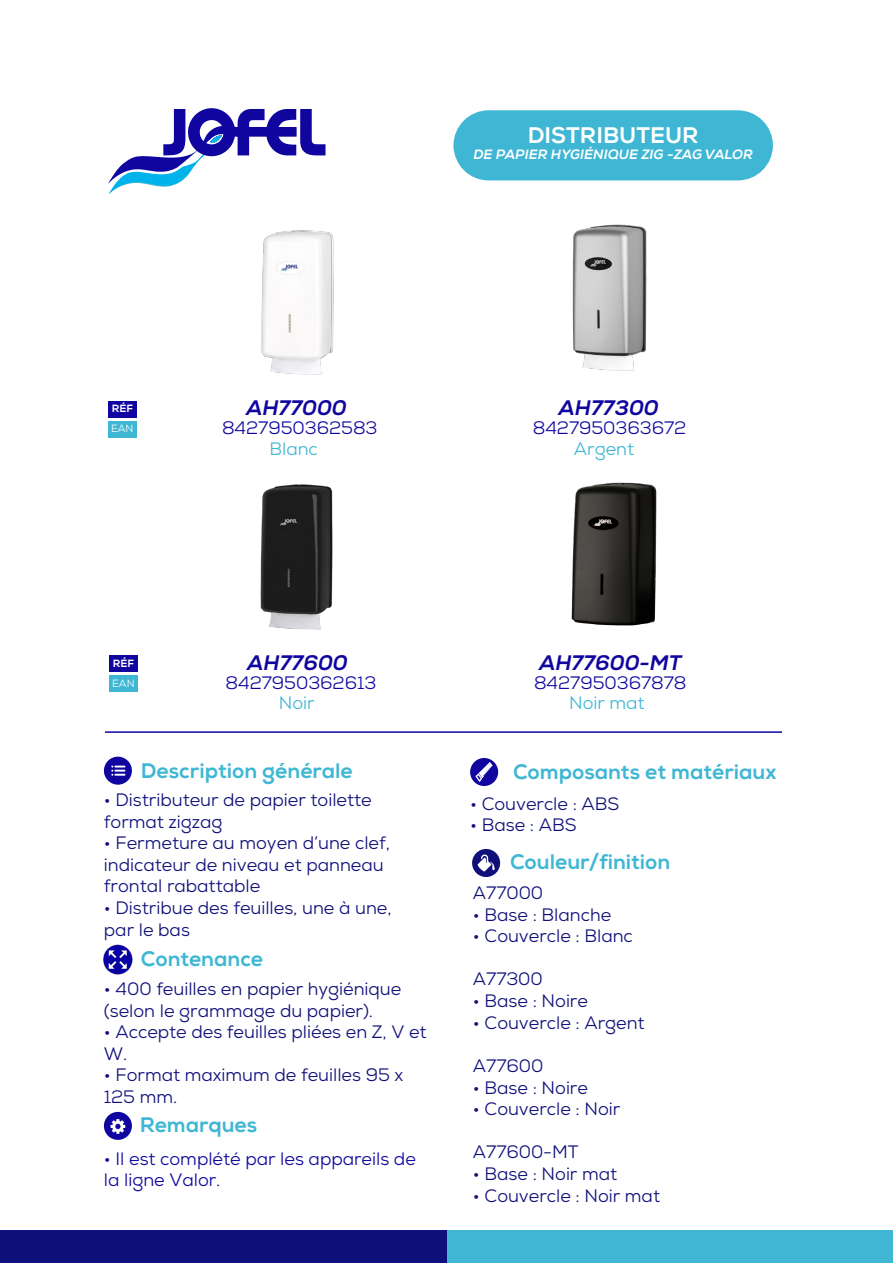
<style>
.page{position:relative;width:893px;height:1263px;background:#fff}
.page>*{position:absolute;margin:0;border:0;box-sizing:border-box;transform-origin:0 0}
.t1{font:800 22.5px "Nexa";color:#fff}
.t2{font:800 21px "Nexa";color:#3fb7d4}
.t3{font:italic 800 21px "Nexa";color:#10069f}
.t4{font:18px/21.6px "Nexa";color:#10107a}
.t5{font:18px/21.6px "Nexa";color:#10069f}
.t6{font:18px "Nexa";color:#3fb7d4}
.t7{font:italic 800 13.5px "Nexa";color:#fff}
.t8{font:800 10.5px "Nexa";color:#fff}
.t9{font:10.5px "Nexa";color:#fff}
</style>
<div class="page">
<img style="left:571px;top:482px;width:86px;height:144px">
<img style="left:260px;top:484px;width:73px;height:146px">
<img style="left:572px;top:224px;width:75px;height:147px">
<img style="left:261px;top:230px;width:73px;height:145px">
<div style="left:0;top:1231px;width:447px;height:32px;background:#10107a"></div>
<div style="left:447px;top:1231px;width:446px;height:32px;background:#3fb7d4"></div>
<div style="left:453px;top:110px;width:320px;height:70px;background:#3fb7d4;border-radius:35px"></div>
<div style="left:108px;top:401px;width:29px;height:16px;background:#10069f"></div>
<div style="left:108px;top:421px;width:29px;height:16px;background:#3fb7d4"></div>
<div style="left:109px;top:656px;width:29px;height:16px;background:#10069f"></div>
<div style="left:109px;top:675px;width:29px;height:16px;background:#3fb7d4"></div>
<svg style="left:104px;top:757px;width:28px;height:28px"></svg>
<svg style="left:470px;top:758px;width:28px;height:28px"></svg>
<svg style="left:104px;top:1112px;width:28px;height:28px"></svg>
<hr style="left:105px;top:731px;width:677px;height:2px;background:#10069f">
<img style="left:104px;top:944px;width:29px;height:30px">
<svg style="left:472px;top:849px;width:28px;height:28px"></svg>
<svg style="left:108px;top:108px;width:218px;height:86px"></svg>
<p class="t1" style="left:528px;top:122px;width:172px">DISTRIBUTEUR</p>
<p class="t7" style="left:473px;top:146px;width:281px">DE PAPIER HYGIÉNIQUE ZIG -ZAG VALOR</p>
<p class="t8" style="left:112px;top:402px;width:23px">RÉF</p>
<p class="t3" style="left:246px;top:395px;width:102px">AH77000</p>
<p class="t6" style="left:269px;top:437px;width:50px">Blanc</p>
<p class="t3" style="left:559px;top:395px;width:102px">AH77300</p>
<p class="t6" style="left:574px;top:437px;width:62px">Argent</p>
<p class="t9" style="left:111px;top:422px;width:24px">EAN</p>
<p class="t5" style="left:533px;top:417px;width:155px">8427950363672</p>
<p class="t5" style="left:222px;top:417px;width:157px">8427950362583</p>
<p class="t8" style="left:113px;top:657px;width:23px">RÉF</p>
<p class="t3" style="left:247px;top:649px;width:102px">AH77600</p>
<p class="t6" style="left:279px;top:692px;width:37px">Noir</p>
<p class="t3" style="left:539px;top:649px;width:144px">AH77600-MT</p>
<p class="t6" style="left:569px;top:692px;width:77px">Noir mat</p>
<p class="t9" style="left:112px;top:676px;width:24px">EAN</p>
<p class="t5" style="left:534px;top:671px;width:154px">8427950367878</p>
<p class="t5" style="left:226px;top:671px;width:152px">8427950362613</p>
<p class="t2" style="left:141px;top:758px;width:213px">Description générale</p>
<p class="t4" style="left:104px;top:789px;width:269px">• Distributeur de papier toilette format zigzag</p>
<p class="t4" style="left:104px;top:832px;width:288px">• Fermeture au moyen d’une clef, indicateur de niveau et panneau frontal rabattable</p>
<p class="t4" style="left:104px;top:897px;width:289px">• Distribue des feuilles, une à une, par le bas</p>
<p class="t2" style="left:141px;top:945px;width:124px">Contenance</p>
<p class="t4" style="left:104px;top:978px;width:299px">• 400 feuilles en papier hygiénique (selon le grammage du papier).</p>
<p class="t4" style="left:104px;top:1021px;width:324px">• Accepte des feuilles pliées en Z, V et<br>W.</p>
<p class="t4" style="left:104px;top:1064px;width:301px">• Format maximum de feuilles 95 x<br>125 mm.</p>
<p class="t2" style="left:140px;top:1111px;width:119px">Remarques</p>
<p class="t5" style="left:104px;top:1148px;width:313px">• Il est complété par les appareils de la ligne Valor.</p>
<p class="t2" style="left:513px;top:759px;width:265px">Composants et matériaux</p>
<p class="t4" style="left:470px;top:793px;width:151px">• Couvercle : ABS</p>
<p class="t4" style="left:470px;top:814px;width:108px">• Base : ABS</p>
<p class="t2" style="left:510px;top:849px;width:162px">Couleur/finition</p>
<p class="t4" style="left:473px;top:882px;width:72px">A77000</p>
<p class="t4" style="left:473px;top:904px;width:140px">• Base : Blanche</p>
<p class="t4" style="left:473px;top:925px;width:161px">• Couvercle : Blanc</p>
<p class="t4" style="left:473px;top:968px;width:71px">A77300</p>
<p class="t4" style="left:473px;top:990px;width:117px">• Base : Noire</p>
<p class="t4" style="left:473px;top:1012px;width:173px">• Couvercle : Argent</p>
<p class="t4" style="left:473px;top:1055px;width:72px">A77600</p>
<p class="t4" style="left:473px;top:1076px;width:117px">• Base : Noire</p>
<p class="t4" style="left:473px;top:1098px;width:149px">• Couvercle : Noir</p>
<p class="t4" style="left:473px;top:1141px;width:107px">A77600-MT</p>
<p class="t4" style="left:473px;top:1163px;width:146px">• Base : Noir mat</p>
<p class="t4" style="left:473px;top:1184px;width:189px">• Couvercle : Noir mat</p>
</div>
